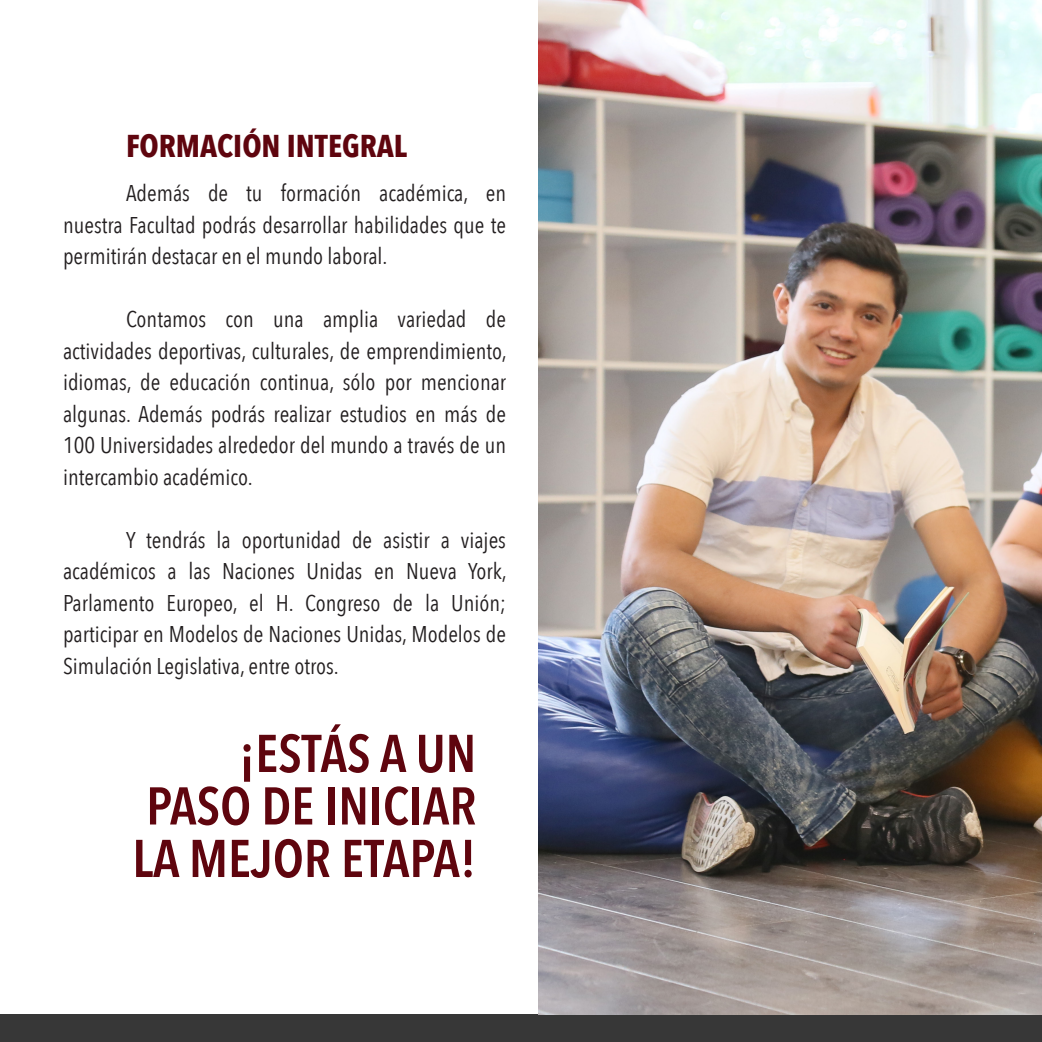
<style>
.page{position:relative;width:1042px;height:1042px;background:#fff}
.page>*{position:absolute;margin:0;border:0;box-sizing:border-box;transform-origin:0 0}
.t1{font:600 52.5px "Avenir Next Condensed";color:#5f050e}
.t2{font:700 31.5px "Avenir Next Condensed";color:#5f050e}
.t3{font:22.75px/31.5px "Avenir Next Condensed";color:#231f20;text-align:justify}
</style>
<div class="page">
<div style="left:0;top:1014px;width:1042px;height:28px;background:#373737"></div>
<img style="left:538px;top:0;width:504px;height:1014px">
<p class="t2" style="left:126px;top:126px;width:283px">FORMACIÓN INTEGRAL</p>
<p class="t3" style="left:63px;top:177px;width:445px;text-indent:63px">Además de tu formación académica, en nuestra Facultad podrás desarrollar habilidades que te permitirán destacar en el mundo laboral.</p>
<p class="t3" style="left:63px;top:303px;width:445px;text-indent:63px">Contamos con una amplia variedad de actividades deportivas, culturales, de emprendimiento, idiomas, de educación continua, sólo por mencionar algunas. Además podrás realizar estudios en más de 100 Universidades alrededor del mundo a través de un intercambio académico.</p>
<p class="t3" style="left:63px;top:523px;width:445px;text-indent:63px">Y tendrás la oportunidad de asistir a viajes académicos a las Naciones Unidas en Nueva York, Parlamento Europeo, el H. Congreso de la Unión; participar en Modelos de Naciones Unidas, Modelos de Simulación Legislativa, entre otros.</p>
<p class="t1" style="left:239px;top:708px;width:239px">¡ESTÁS A UN</p>
<p class="t1" style="left:146px;top:761px;width:332px">PASO DE INICIAR</p>
<p class="t1" style="left:132px;top:813px;width:345px">LA MEJOR ETAPA!</p>
</div>
